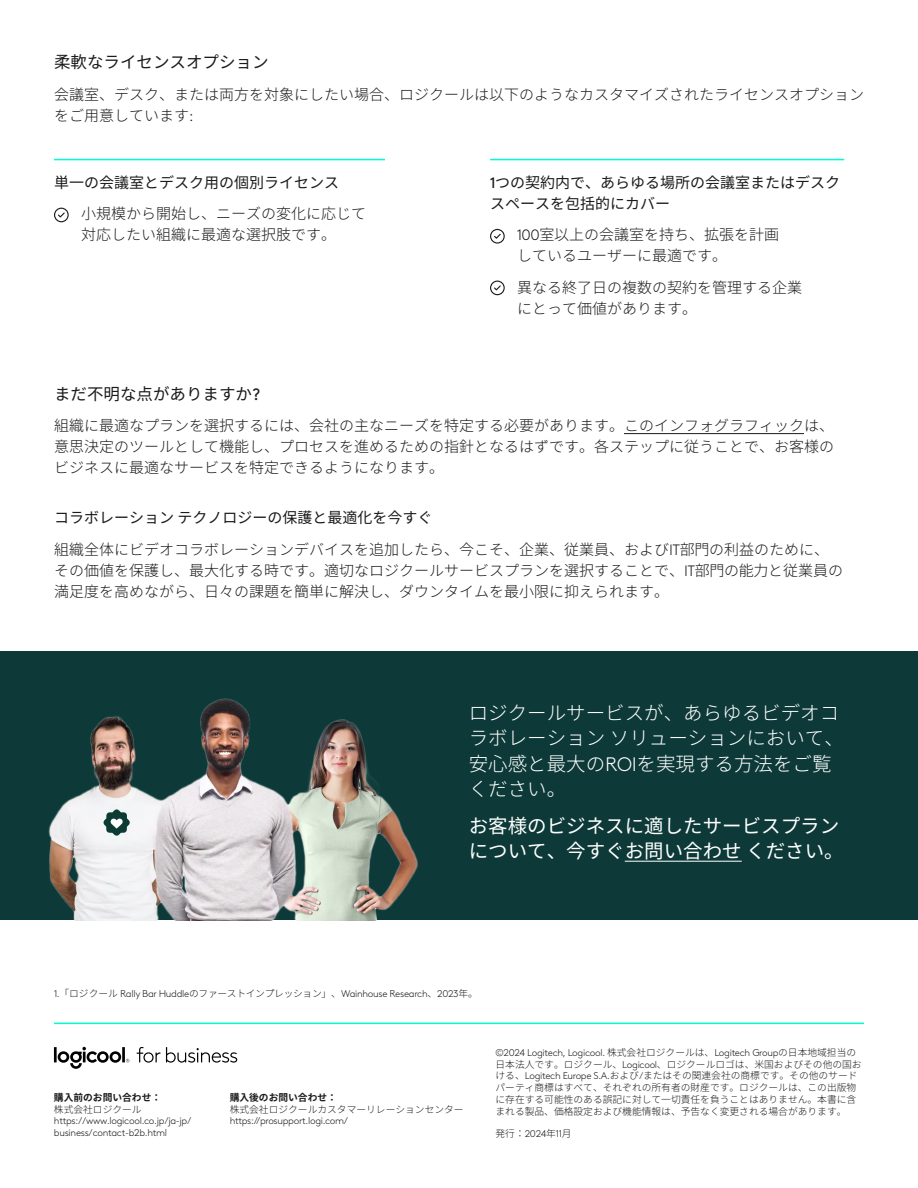
<style>
.page{position:relative;width:918px;height:1188px;background:#fff}
.page>*{position:absolute;margin:0;border:0;box-sizing:border-box;transform-origin:0 0}
.t1{font:300 19.5px/25.5px "Noto Sans CJ Kjp";color:#fff}
.t2{font:19.5px/25.5px "Noto Sans CJ Kjp";color:#fff}
.t3{font:16.5px "Noto Sans CJ Kjp";color:#1b1b1b}
.t4{font:300 15px/21px "Noto Sans CJ Kjp";color:#1b1b1b}
.t5{font:15px/21px "Noto Sans CJ Kjp";color:#1b1b1b}
.t6{font:300 9.75px/11.7px "Noto Sans CJ Kjp";color:#1b1b1b}
.t7{font:300 9.75px/11.7px "Brown Logitech Pan";letter-spacing:-.03em;color:#1b1b1b}
.t8{font:700 9.75px "Noto Sans CJ Kjp";color:#1b1b1b}
.s1{font-family:"Brown Logitech Pan"}
.s2{font-family:"Noto Sans CJ Kjp"}
</style>
<div class="page">
<div style="left:0;top:651px;width:918px;height:269px;background:#0d3a38"></div>
<hr style="left:625px;top:861px;width:117px;height:1px;background:#fff">
<img style="left:48px;top:698px;width:370px;height:222px">
<svg style="left:103px;top:809px;width:27px;height:27px"></svg>
<hr style="left:54px;top:159px;width:331px;height:1px;background:#00fdcf">
<hr style="left:490px;top:159px;width:354px;height:1px;background:#00fdcf">
<div style="left:54px;top:208px;width:15px;height:14px;border:1px solid #1b1b1b;border-radius:50%"></div>
<svg style="left:58px;top:212px;width:7px;height:6px"></svg>
<svg style="left:491px;top:229px;width:13px;height:14px"></svg>
<div style="left:490px;top:229px;width:15px;height:15px;border:1px solid #1b1b1b;border-radius:50%"></div>
<svg style="left:493px;top:233px;width:9px;height:7px"></svg>
<div style="left:490px;top:281px;width:15px;height:14px;border:1px solid #1b1b1b;border-radius:50%"></div>
<svg style="left:494px;top:285px;width:7px;height:6px"></svg>
<hr style="left:624px;top:433px;width:180px;height:1px;background:#1b1b1b">
<hr style="left:54px;top:1023px;width:810px;height:1px;background:#00fdcf">
<svg style="left:137px;top:1047px;width:23px;height:16px"></svg>
<svg style="left:166px;top:1047px;width:71px;height:16px"></svg>
<svg style="left:54px;top:1047px;width:75px;height:22px"></svg>
<p class="t3" style="left:54px;top:53px;width:216px">柔軟なライセンスオプション</p>
<p class="t4" style="left:54px;top:84px;width:811px">会議室、デスク、または両方を対象にしたい場合、ロジクールは以下のようなカスタマイズされたライセンスオプションをご用意しています<span class="s1">:</span></p>
<p class="t5" style="left:54px;top:172px;width:286px">単一の会議室とデスク用の個別ライセンス</p>
<p class="t4" style="left:54px;top:204px;width:313px;text-align:center">• 小規模から開始し、ニーズの変化に応じて対応したい組織に最適な選択肢です。</p>
<p class="t5" style="left:490px;top:172px;width:352px"><span class="s1">1</span>つの契約内で、あらゆる場所の会議室またはデスクスペースを包括的にカバー</p>
<p class="t4" style="left:517px;top:225px;width:264px;text-indent:-27px"><span class="s1">• 100</span>室以上の会議室を持ち、拡張を計画しているユーザーに最適です。</p>
<p class="t4" style="left:517px;top:278px;width:286px;text-indent:-27px">• 異なる終了日の複数の契約を管理する企業にとって価値があります。</p>
<p class="t3" style="left:54px;top:384px;width:208px">まだ不明な点がありますか<span class="s1">?</span></p>
<p class="t4" style="left:54px;top:416px;width:782px;text-align:justify">組織に最適なプランを選択するには、会社の主なニーズを特定する必要があります。このインフォグラフィックは、意思決定のツールとして機能し、プロセスを進めるための指針となるはずです。各ステップに従うことで、お客様のビジネスに最適なサービスを特定できるようになります。</p>
<p class="t5" style="left:54px;top:507px;width:380px">コラボレーションテクノロジーの保護と最適化を今すぐ</p>
<p class="t4" style="left:54px;top:539px;width:791px">組織全体にビデオコラボレーションデバイスを追加したら、今こそ、企業、従業員、および<span class="s1">IT</span>部門の利益のために、その価値を保護し、最大化する時です。適切なロジクールサービスプランを選択することで、<span class="s1">IT</span>部門の能力と従業員の満足度を高めながら、日々の課題を簡単に解決し、ダウンタイムを最小限に抑えられます。</p>
<p class="t1" style="left:469px;top:700px;width:377px">ロジクールサービスが、あらゆるビデオコラボレーションソリューションにおいて、安心感と最大の<span class="s1">ROI</span>を実現する方法をご覧ください。</p>
<p class="t2" style="left:469px;top:813px;width:376px">お客様のビジネスに適したサービスプランについて、今すぐお問い合わせください。</p>
<p class="t7" style="left:54px;top:987px;width:425px">1.<span class="s2">「ロジクール</span> Rally Bar Huddle<span class="s2">のファーストインプレッション」、</span>Wainhouse Research<span class="s2">、</span>2023<span class="s2">年。</span></p>
<p class="t8" style="left:54px;top:1092px;width:109px">購入前のお問い合わせ：</p>
<p class="t6" style="left:54px;top:1103px;width:89px">株式会社ロジクール</p>
<p class="t7" style="left:54px;top:1114px;width:139px">https://www.logicool.co.jp/ja-jp/ business/contact-b2b.html</p>
<p class="t8" style="left:230px;top:1092px;width:109px">購入後のお問い合わせ：</p>
<p class="t6" style="left:230px;top:1103px;width:235px">株式会社ロジクールカスタマーリレーションセンター</p>
<p class="t7" style="left:230px;top:1114px;width:120px">https://prosupport.logi.com/</p>
<p class="t6" style="left:496px;top:1047px;width:368px"><span class="s1">©2024 Logitech, Logicool.</span> 株式会社ロジクールは、<span class="s1">Logitech Group</span>の日本地域担当の日本法人です。ロジクール、<span class="s1">Logicool</span>、ロジクールロゴは、米国およびその他の国おける、<span class="s1">Logitech Europe S.A.</span>および<span class="s1">/</span>またはその関連会社の商標です。その他のサードパーティ商標はすべて、それぞれの所有者の財産です。ロジクールは、この出版物に存在する可能性のある誤記に対して一切責任を負うことはありません。本書に含まれる製品、価格設定および機能情報は、予告なく変更される場合があります。</p>
<p class="t7" style="left:496px;top:1127px;width:77px"><span class="s2">発行：</span>2024<span class="s2">年</span>11<span class="s2">月</span></p>
</div>
